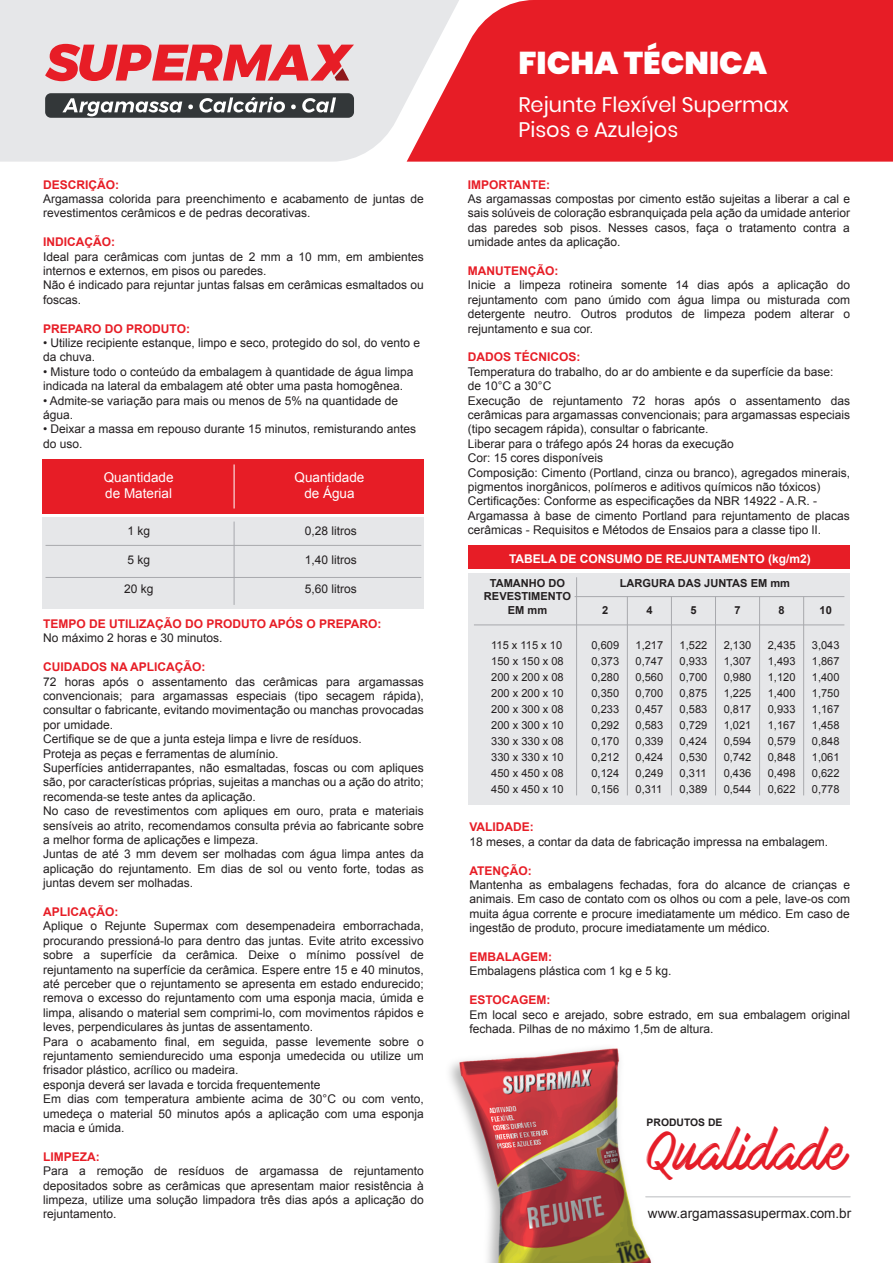
<style>
.page{position:relative;width:893px;height:1263px;background:#fff}
.page>*{position:absolute;margin:0;border:0;box-sizing:border-box;transform-origin:0 0}
.t1{font:48.6px "Mark My Words";color:#e51d28}
.t2{font:900 31.5px "Poppins";color:#fff}
.t3{font:21px/25.2px "Poppins";color:#fff}
.t4{font:13.5px/16.2px "Arial";color:#fff;text-align:center}
.t5{font:13.5px "Arial";color:#231f20}
.t6{font:12px/14.4px "Arial";color:#231f20}
.t7{font:700 12px "Arial";color:#e71d26}
.t8{font:700 12px "Arial";color:#fff}
.t9{font:11.1px/16px "Arial";color:#231f20;text-align:justify}
.t10{font:700 11.1px/13.2px "Arial";color:#231f20;text-align:center}
.t11{font:700 10.35px "Arial";color:#231f20}
</style>
<div class="page">
<div style="left:468px;top:545px;width:382px;height:23px;background:#e71d26"></div>
<div style="left:468px;top:574px;width:382px;height:231px;background:#e6e7e9"></div>
<div style="left:0;top:0;width:407px;height:162px;background:#e6e7e9"></div>
<svg style="left:407px;top:0;width:486px;height:162px;background:#e83139"></svg>
<div style="left:45px;top:93px;width:309px;height:25px;background:#333739;border-radius:6px"></div>
<svg style="left:62px;top:98px;width:120px;height:18px"></svg>
<svg style="left:188px;top:104px;width:5px;height:5px"></svg>
<svg style="left:199px;top:97px;width:86px;height:16px"></svg>
<svg style="left:291px;top:104px;width:5px;height:5px"></svg>
<svg style="left:302px;top:97px;width:34px;height:16px"></svg>
<svg style="left:45px;top:44px;width:309px;height:37px;background:#e57076"></svg>
<hr style="left:646px;top:1196px;width:204px;height:1px;background:#d1d2d4">
<div style="left:43px;top:459px;width:381px;height:55px;background:#e71d26"></div>
<hr style="left:234px;top:464px;width:1px;height:44px;background:#fff">
<div style="left:43px;top:517px;width:381px;height:91px;background:#e6e7e9"></div>
<hr style="left:234px;top:522px;width:1px;height:83px;background:#a8a9ad">
<hr style="left:46px;top:545px;width:375px;height:1px;background:#a8a9ad">
<hr style="left:46px;top:577px;width:375px;height:1px;background:#a8a9ad">
<hr style="left:474px;top:624px;width:370px;height:1px;background:#a8a9ad">
<hr style="left:575px;top:596px;width:269px;height:1px;background:#a8a9ad">
<hr style="left:576px;top:577px;width:1px;height:218px;background:#a8a9ad">
<hr style="left:627px;top:596px;width:1px;height:199px;background:#a8a9ad">
<hr style="left:671px;top:596px;width:1px;height:199px;background:#a8a9ad">
<hr style="left:715px;top:596px;width:1px;height:199px;background:#a8a9ad">
<hr style="left:759px;top:596px;width:1px;height:199px;background:#a8a9ad">
<hr style="left:803px;top:596px;width:1px;height:199px;background:#a8a9ad">
<img style="left:449px;top:1048px;width:248px;height:215px">
<p class="t7" style="left:43px;top:176px;width:77px">DESCRIÇÃO:</p>
<p class="t6" style="left:43px;top:192px;width:382px">Argamassa colorida para preenchimento e acabamento de juntas de revestimentos cerâmicos e de pedras decorativas.</p>
<p class="t7" style="left:43px;top:234px;width:73px">INDICAÇÃO:</p>
<p class="t6" style="left:43px;top:249px;width:382px">Ideal para cerâmicas com juntas de 2 mm a 10 mm, em ambientes internos e externos, em pisos ou paredes.<br>Não é indicado para rejuntar juntas falsas em cerâmicas esmaltados ou foscas.</p>
<p class="t7" style="left:43px;top:320px;width:148px">PREPARO DO PRODUTO:</p>
<p class="t6" style="left:43px;top:336px;width:379px">• Utilize recipiente estanque, limpo e seco, protegido do sol, do vento e da chuva.</p>
<p class="t6" style="left:43px;top:364px;width:372px">• Misture todo o conteúdo da embalagem à quantidade de água limpa indicada na lateral da embalagem até obter uma pasta homogênea.</p>
<p class="t6" style="left:43px;top:393px;width:357px">• Admite-se variação para mais ou menos de 5% na quantidade de água.</p>
<p class="t6" style="left:43px;top:422px;width:375px">• Deixar a massa em repouso durante 15 minutos, remisturando antes do uso.</p>
<p class="t4" style="left:104px;top:469px;width:71px;text-align:left">Quantidade de Material</p>
<p class="t6" style="left:127px;top:524px;width:24px">1 kg</p>
<p class="t6" style="left:127px;top:553px;width:24px">5 kg</p>
<p class="t6" style="left:124px;top:582px;width:31px">20 kg</p>
<p class="t4" style="left:295px;top:469px;width:71px">Quantidade de Água</p>
<p class="t6" style="left:305px;top:524px;width:54px">0,28 litros</p>
<p class="t6" style="left:305px;top:553px;width:54px">1,40 litros</p>
<p class="t6" style="left:305px;top:582px;width:54px">5,60 litros</p>
<p class="t7" style="left:43px;top:616px;width:340px">TEMPO DE UTILIZAÇÃO DO PRODUTO APÓS O PREPARO:</p>
<p class="t6" style="left:43px;top:631px;width:181px">No máximo 2 horas e 30 minutos.</p>
<p class="t7" style="left:43px;top:659px;width:164px">CUIDADOS NA APLICAÇÃO:</p>
<p class="t6" style="left:43px;top:674px;width:382px">72 horas após o assentamento das cerâmicas para argamassas convencionais; para argamassas especiais (tipo secagem rápida), consultar o fabricante, evitando movimentação ou manchas provocadas por umidade.<br>Certifique se de que a junta esteja limpa e livre de resíduos.<br>Proteja as peças e ferramentas de alumínio.<br>Superfícies antiderrapantes, não esmaltadas, foscas ou com apliques são, por características próprias, sujeitas a manchas ou a ação do atrito; recomenda-se teste antes da aplicação.<br>No caso de revestimentos com apliques em ouro, prata e materiais sensíveis ao atrito, recomendamos consulta prévia ao fabricante sobre a melhor forma de aplicações e limpeza.<br>Juntas de até 3 mm devem ser molhadas com água limpa antes da aplicação do rejuntamento. Em dias de sol ou vento forte, todas as juntas devem ser molhadas.</p>
<p class="t7" style="left:43px;top:904px;width:77px">APLICAÇÃO:</p>
<p class="t6" style="left:43px;top:919px;width:382px">Aplique o Rejunte Supermax com desempenadeira emborrachada, procurando pressioná-lo para dentro das juntas. Evite atrito excessivo sobre a superfície da cerâmica. Deixe o mínimo possível de rejuntamento na superfície da cerâmica. Espere entre 15 e 40 minutos, até perceber que o rejuntamento se apresenta em estado endurecido; remova o excesso do rejuntamento com uma esponja macia, úmida e limpa, alisando o material sem comprimi-lo, com movimentos rápidos e leves, perpendiculares às juntas de assentamento.<br>Para o acabamento final, em seguida, passe levemente sobre o rejuntamento semiendurecido uma esponja umedecida ou utilize um frisador plástico, acrílico ou madeira.<br>esponja deverá ser lavada e torcida frequentemente<br>Em dias com temperatura ambiente acima de 30°C ou com vento, umedeça o material 50 minutos após a aplicação com uma esponja macia e úmida.</p>
<p class="t7" style="left:43px;top:1149px;width:58px">LIMPEZA:</p>
<p class="t6" style="left:43px;top:1164px;width:382px;text-align:justify">Para a remoção de resíduos de argamassa de rejuntamento depositados sobre as cerâmicas que apresentam maior resistência à limpeza, utilize uma solução limpadora três dias após a aplicação do rejuntamento.</p>
<h2 class="t2" style="left:518px;top:45px;width:250px">FICHA TÉCNICA</h2>
<h3 class="t3" style="left:518px;top:92px;width:272px">Rejunte Flexível Supermax<br>Pisos e Azulejos</h3>
<p class="t7" style="left:468px;top:176px;width:84px">IMPORTANTE:</p>
<p class="t6" style="left:468px;top:192px;width:384px;text-align:justify">As argamassas compostas por cimento estão sujeitas a liberar a cal e sais solúveis de coloração esbranquiçada pela ação da umidade anterior das paredes sob pisos. Nesses casos, faça o tratamento contra a umidade antes da aplicação.</p>
<p class="t7" style="left:468px;top:263px;width:92px">MANUTENÇÃO:</p>
<p class="t6" style="left:468px;top:278px;width:384px;text-align:justify">Inicie a limpeza rotineira somente 14 dias após a aplicação do rejuntamento com pano úmido com água limpa ou misturada com detergente neutro. Outros produtos de limpeza podem alterar o rejuntamento e sua cor.</p>
<p class="t7" style="left:468px;top:349px;width:114px">DADOS TÉCNICOS:</p>
<p class="t6" style="left:468px;top:364px;width:384px">Temperatura do trabalho, do ar do ambiente e da superfície da base:<br>de 10°C a 30°C<br>Execução de rejuntamento 72 horas após o assentamento das cerâmicas para argamassas convencionais; para argamassas especiais (tipo secagem rápida), consultar o fabricante.<br>Liberar para o tráfego após 24 horas da execução<br>Cor: 15 cores disponíveis<br>Composição: Cimento (Portland, cinza ou branco), agregados minerais, pigmentos inorgânicos, polímeros e aditivos químicos não tóxicos)<br>Certificações: Conforme as especificações da NBR 14922 - A.R. - Argamassa à base de cimento Portland para rejuntamento de placas cerâmicas - Requisitos e Métodos de Ensaios para a classe tipo lI.</p>
<p class="t8" style="left:509px;top:551px;width:303px">TABELA DE CONSUMO DE REJUNTAMENTO (kg/m2)</p>
<p class="t10" style="left:484px;top:577px;width:89px">TAMANHO DO<br>REVESTIMENTO<br>EM mm</p>
<p class="t10" style="left:620px;top:577px;width:172px">LARGURA DAS JUNTAS EM mm</p>
<p class="t10" style="left:602px;top:604px;width:8px">2</p>
<p class="t9" style="left:591px;top:637px;width:29px">0,609<br>0,373<br>0,280<br>0,350<br>0,233<br>0,292<br>0,170<br>0,212<br>0,124<br>0,156</p>
<p class="t10" style="left:646px;top:604px;width:8px">4</p>
<p class="t9" style="left:636px;top:637px;width:29px">1,217<br>0,747<br>0,560<br>0,700<br>0,457<br>0,583<br>0,339<br>0,424<br>0,249<br>0,311</p>
<p class="t10" style="left:779px;top:604px;width:8px">8</p>
<p class="t9" style="left:768px;top:637px;width:29px">2,435<br>1,493<br>1,120<br>1,400<br>0,933<br>1,167<br>0,579<br>0,848<br>0,498<br>0,622</p>
<p class="t9" style="left:812px;top:637px;width:29px">3,043<br>1,867<br>1,400<br>1,750<br>1,167<br>1,458<br>0,848<br>1,061<br>0,622<br>0,778</p>
<p class="t10" style="left:819px;top:604px;width:14px">10</p>
<p class="t10" style="left:690px;top:604px;width:8px">5</p>
<p class="t9" style="left:680px;top:637px;width:29px">1,522<br>0,933<br>0,700<br>0,875<br>0,583<br>0,729<br>0,424<br>0,530<br>0,311<br>0,389</p>
<p class="t10" style="left:734px;top:604px;width:8px">7</p>
<p class="t9" style="left:724px;top:637px;width:29px">2,130<br>1,307<br>0,980<br>1,225<br>0,817<br>1,021<br>0,594<br>0,742<br>0,436<br>0,544</p>
<p class="t9" style="left:491px;top:637px;width:74px;text-align:left">115 x 115 x 10<br>150 x 150 x 08<br>200 x 200 x 08<br>200 x 200 x 10<br>200 x 300 x 08<br>200 x 300 x 10<br>330 x 330 x 08<br>330 x 330 x 10<br>450 x 450 x 08<br>450 x 450 x 10</p>
<p class="t7" style="left:469px;top:819px;width:66px">VALIDADE:</p>
<p class="t6" style="left:469px;top:834px;width:360px">18 meses, a contar da data de fabricação impressa na embalagem.</p>
<p class="t7" style="left:469px;top:862px;width:64px">ATENÇÃO:</p>
<p class="t6" style="left:469px;top:878px;width:382px;text-align:justify">Mantenha as embalagens fechadas, fora do alcance de crianças e animais. Em caso de contato com os olhos ou com a pele, lave-os com muita água corrente e procure imediatamente um médico. Em caso de ingestão de produto, procure imediatamente um médico.</p>
<p class="t7" style="left:469px;top:949px;width:84px">EMBALAGEM:</p>
<p class="t6" style="left:469px;top:964px;width:204px">Embalagens plástica com 1 kg e 5 kg.</p>
<p class="t7" style="left:469px;top:992px;width:83px">ESTOCAGEM:</p>
<p class="t6" style="left:469px;top:1007px;width:382px">Em local seco e arejado, sobre estrado, em sua embalagem original fechada. Pilhas de no máximo 1,5m de altura.</p>
<p class="t11" style="left:647px;top:1116px;width:77px">PRODUTOS DE</p>
<h1 class="t1" style="left:647px;top:1124px;width:201px">Qualidade</h1>
<p class="t5" style="left:648px;top:1204px;width:205px">www.argamassasupermax.com.br</p>
</div>
